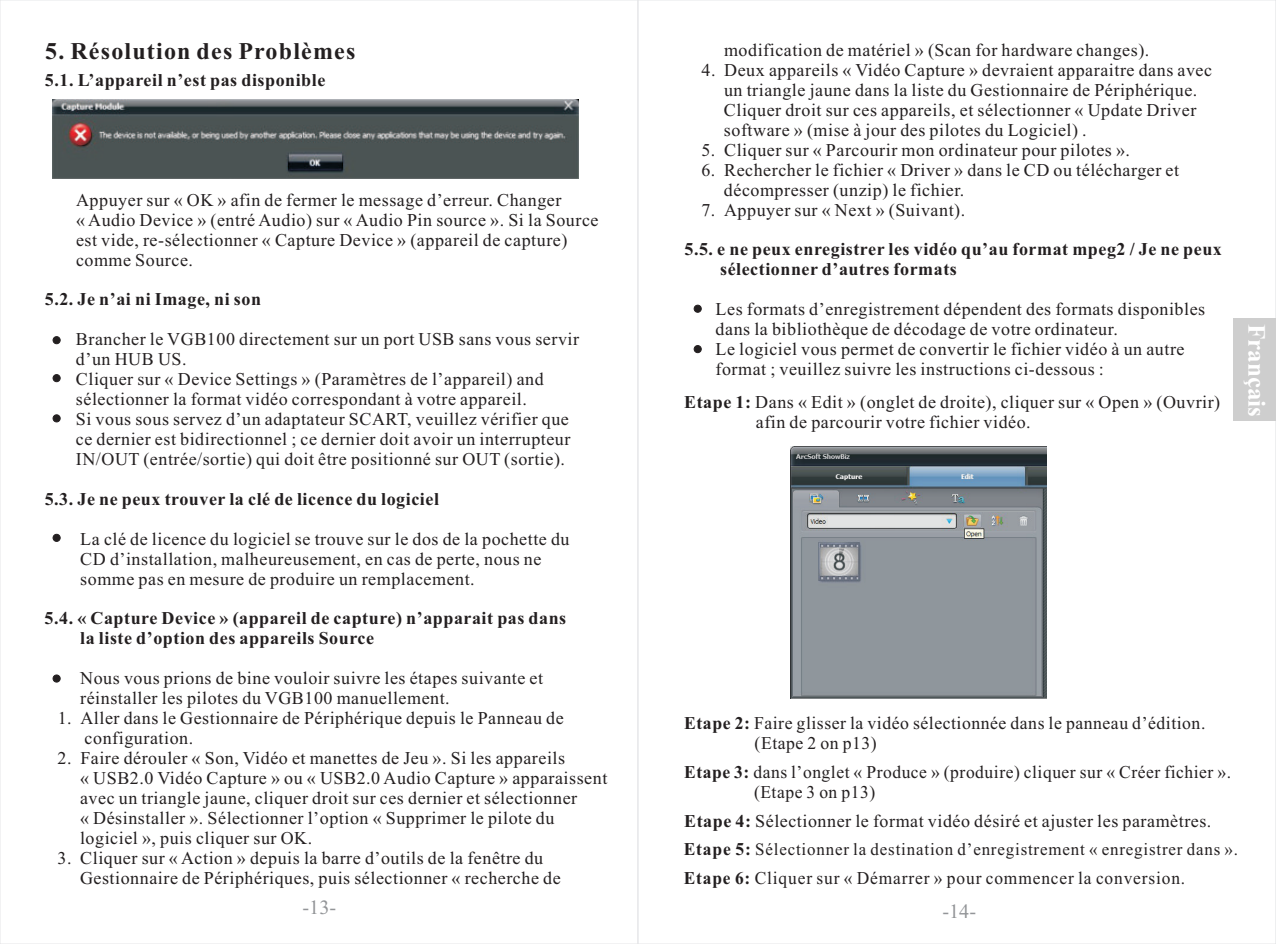
<style>
.page{position:relative;width:1276px;height:944px;background:#fff}
.page>*{position:absolute;margin:0;border:0;box-sizing:border-box;transform-origin:0 0}
.t1{font:700 24.9px "Times New Roman";color:#fff}
.t2{font:700 24px "Times New Roman";letter-spacing:.05em;color:#231f20}
.t3{font:20.4px "Times New Roman";color:#939598}
.t4{font:18px/19.8px "Times New Roman";letter-spacing:.03em;color:#231f20}
.t5{font:700 18px/19.8px "Times New Roman";letter-spacing:.03em;color:#231f20}
.t6{font:18px "Times New Roman";letter-spacing:.05em;color:#231f20}
.t7{font:17.4px "Times New Roman";letter-spacing:.05em;color:#231f20}
.s1{font-weight:700}
.s2{font-weight:700;font-size:18px}
</style>
<div class="page">
<div style="left:1233px;top:319px;width:43px;height:102px;background:#cecece"></div>
<img style="left:52px;top:100px;width:526px;height:79px">
<div style="left:53px;top:336px;width:7px;height:8px;background:#231f20;border:1px solid #231f20;border-radius:50%"></div>
<div style="left:53px;top:374px;width:7px;height:8px;background:#231f20;border:1px solid #231f20;border-radius:50%"></div>
<div style="left:53px;top:414px;width:7px;height:8px;background:#231f20;border:1px solid #231f20;border-radius:50%"></div>
<div style="left:53px;top:534px;width:7px;height:8px;background:#231f20;border:1px solid #231f20;border-radius:50%"></div>
<div style="left:53px;top:675px;width:7px;height:7px;background:#231f20;border:1px solid #231f20;border-radius:50%"></div>
<div style="left:694px;top:305px;width:7px;height:8px;background:#231f20;border:1px solid #231f20;border-radius:50%"></div>
<div style="left:694px;top:345px;width:7px;height:8px;background:#231f20;border:1px solid #231f20;border-radius:50%"></div>
<img style="left:791px;top:446px;width:255px;height:253px">
<h2 class="t2" style="left:45px;top:43px;width:312px">5. Résolution des Problèmes</h2>
<p class="t5" style="left:45px;top:72px;width:282px">5.1. L’appareil n’est pas disponible</p>
<p class="t4" style="left:76px;top:192px;width:524px">Appuyer sur « OK » afin de fermer le message d’erreur. Changer<br>« Audio Device » (entré Audio) sur « Audio Pin source ». Si la Source est vide, re-sélectionner « Capture Device » (appareil de capture) comme Source.</p>
<p class="t5" style="left:45px;top:291px;width:218px">5.2. Je n’ai ni Image, ni son</p>
<p class="t4" style="left:76px;top:331px;width:505px">Brancher le VGB100 directement sur un port USB sans vous servir d’un HUB US.<br>Cliquer sur « Device Settings » (Paramètres de l’appareil) and sélectionner la format vidéo correspondant à votre appareil.<br>Si vous sous servez d’un adaptateur SCART, veuillez vérifier que ce dernier est bidirectionnel ; ce dernier doit avoir un interrupteur IN/OUT (entrée/sortie) qui doit être positionné sur OUT (sortie).</p>
<p class="t5" style="left:45px;top:491px;width:396px">5.3. Je ne peux trouver la clé de licence du logiciel</p>
<p class="t4" style="left:80px;top:530px;width:491px">La clé de licence du logiciel se trouve sur le dos de la pochette du<br>CD d’installation, malheureusement, en cas de perte, nous ne somme pas en mesure de produire un remplacement.</p>
<p class="t5" style="left:80px;top:610px;width:487px;text-indent:-36px">5.4. « Capture Device » (appareil de capture) n’apparait pas dans la liste d’option des appareils Source</p>
<p class="t4" style="left:80px;top:670px;width:464px">Nous vous prions de bine vouloir suivre les étapes suivante et réinstaller les pilotes du VGB100 manuellement.</p>
<p class="t4" style="left:85px;top:710px;width:480px;text-indent:-27px">1. Aller dans le Gestionnaire de Périphérique depuis le Panneau de configuration.</p>
<p class="t4" style="left:80px;top:750px;width:529px;text-indent:-22px">2. Faire dérouler « Son, Vidéo et manettes de Jeu ». Si les appareils<br>« USB2.0 Vidéo Capture » ou « USB2.0 Audio Capture » apparaissent avec un triangle jaune, cliquer droit sur ces dernier et sélectionner<br>« Désinstaller ». Sélectionner l’option « Supprimer le pilote du logiciel », puis cliquer sur OK.</p>
<p class="t4" style="left:80px;top:849px;width:482px;text-indent:-22px">3. Cliquer sur « Action » depuis la barre d’outils de la fenêtre du<br>Gestionnaire de Périphériques, puis sélectionner « recherche de</p>
<p class="t3" style="left:302px;top:899px;width:35px">-13-</p>
<p class="t4" style="left:724px;top:42px;width:427px">modification de matériel » (Scan for hardware changes).</p>
<p class="t4" style="left:724px;top:62px;width:490px;text-indent:-22px">4. Deux appareils « Vidéo Capture » devraient apparaitre dans avec un triangle jaune dans la liste du Gestionnaire de Périphérique.<br>Cliquer droit sur ces appareils, et sélectionner « Update Driver software » (mise à jour des pilotes du Logiciel) .</p>
<p class="t4" style="left:701px;top:142px;width:430px">5. Cliquer sur « Parcourir mon ordinateur pour pilotes ».</p>
<p class="t4" style="left:724px;top:162px;width:457px;text-indent:-22px">6. Rechercher le fichier « Driver » dans le CD ou télécharger et décompresser (unzip) le fichier.</p>
<p class="t4" style="left:701px;top:202px;width:265px">7. Appuyer sur « Next » (Suivant).</p>
<p class="t5" style="left:720px;top:241px;width:503px;text-indent:-36px">5.5. e ne peux enregistrer les vidéo qu’au format mpeg2 / Je ne peux sélectionner d’autres formats</p>
<p class="t4" style="left:715px;top:301px;width:491px">Les formats d’enregistrement dépendent des formats disponibles dans la bibliothèque de décodage de votre ordinateur.<br>Le logiciel vous permet de convertir le fichier vidéo à un autre format ; veuillez suivre les instructions ci-dessous :</p>
<p class="t4" style="left:756px;top:393px;width:466px;text-indent:-72px"><span class="s1">Etape 1:</span> Dans « Edit » (onglet de droite), cliquer sur « Open » (Ouvrir) afin de parcourir votre fichier vidéo.</p>
<h1 class="t1" style="left:1265px;top:324px;width:95px;rotate:90deg">Français</h1>
<p class="t4" style="left:754px;top:715px;width:452px;text-indent:-70px"><span class="s1">Etape 2:</span> Faire glisser la vidéo sélectionnée dans le panneau d’édition. (Etape 2 on p13)</p>
<p class="t4" style="left:754px;top:764px;width:478px;text-indent:-70px"><span class="s1">Etape 3:</span> dans l’onglet « Produce » (produire) cliquer sur « Créer fichier ». (Etape 3 on p13)</p>
<p class="t4" style="left:684px;top:813px;width:529px"><span class="s1">Etape 4:</span> Sélectionner le format vidéo désiré et ajuster les paramètres.</p>
<p class="t7" style="left:684px;top:843px;width:556px"><span class="s2">Etape 5:</span> Sélectionner la destination d’enregistrement « enregistrer dans ».</p>
<p class="t6" style="left:684px;top:872px;width:503px"><span class="s1">Etape 6:</span> Cliquer sur « Démarrer » pour commencer la conversion.</p>
<p class="t3" style="left:942px;top:904px;width:35px">-14-</p>
</div>
